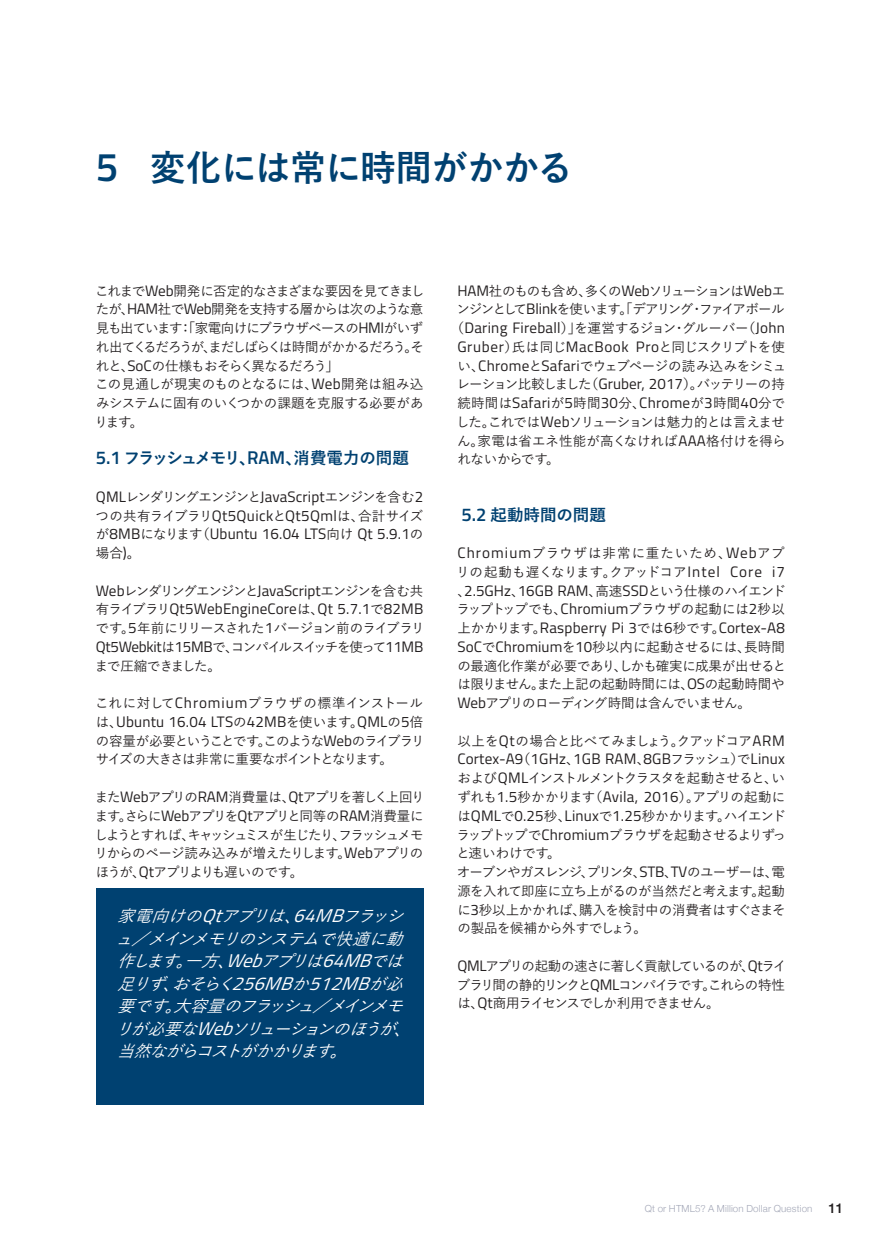
<style>
.page{position:relative;width:884px;height:1258px;background:#fff}
.page>*{position:absolute;margin:0;border:0;box-sizing:border-box;transform-origin:0 0}
.t1{font:700 36px "Yu Go";letter-spacing:-.015em;color:#004171}
.t2{font:italic 500 16.5px/22.5px "Yu Go";color:#fff}
.t3{font:700 16.5px "Yu Go";letter-spacing:-.09em;color:#004171}
.t4{font:700 16.5px "Yu Go";letter-spacing:-.005em;color:#004171}
.t5{font:15.15px "Titillium Web";letter-spacing:.015em;color:#231f20}
.t6{font:15.15px "Titillium Web";letter-spacing:-.02em;color:#231f20}
.t7{font:15.15px "Titillium Web";letter-spacing:.04em;color:#231f20}
.t8{font:500 13.5px/18.8px "Yu Go";letter-spacing:-.055em;color:#231f20;text-align:justify}
.t9{font:500 13.5px/18.8px "Yu Go";letter-spacing:-.085em;color:#231f20}
.t10{font:500 13.5px/18.8px "Yu Go";letter-spacing:-.02em;color:#231f20}
.t11{font:500 13.5px/18.8px "Yu Go";letter-spacing:-.095em;color:#231f20}
.t12{font:500 13.5px/18.8px "Yu Go";letter-spacing:-.08em;color:#231f20}
.t13{font:500 13.5px "Yu Go";letter-spacing:-.005em;color:#231f20}
.t14{font:500 13.5px "Yu Go";letter-spacing:-.03em;color:#231f20}
.t15{font:300 9.75px "Helvetica Neue";letter-spacing:.02em;color:#a4a8b8}
.s1{font-family:"Titillium Web";font-weight:600;font-size:40.35px}
.s2{font-family:"Titillium Web";font-weight:400;font-size:15.15px}
.s3{font-family:"Titillium Web";font-weight:600;font-size:18.45px}
.s4{font-family:"Yu Go";font-weight:500;font-size:13.5px}
.s5{font-family:"Titillium Web";font-weight:400;font-size:18.45px}
.s6{font-weight:500;font-size:13.5px;color:#231f20}
</style>
<div class="page">
<div style="left:96px;top:888px;width:327px;height:217px;background:#004171"></div>
<h1 class="t1" style="left:96px;top:148px;width:479px"><span class="s1">5</span> 変化には常に時間がかかる</h1>
<p class="t8" style="left:95px;top:279px;width:332px;text-align:left">これまで<span class="s2">Web</span>開発に否定的なさまざまな要因を見てきましたが、<span class="s2">HAM</span>社で<span class="s2">Web</span>開発を支持する層からは次のような意見も出ています：「家電向けにブラウザベースの<span class="s2">HMI</span>がいずれ出てくるだろうが、まだしばらくは時間がかかるだろう。それと、<span class="s2">SoC</span>の仕様もおそらく異なるだろう」<br>この見通しが現実のものとなるには、<span class="s2">Web</span>開発は組み込みシステムに固有のいくつかの課題を克服する必要があります。</p>
<p class="t3" style="left:96px;top:449px;width:314px"><span class="s3">5.1</span> フラッシュメモリ、<span class="s3">RAM</span>、消費電力の問題</p>
<p class="t9" style="left:96px;top:486px;width:329px"><span class="s2">QML</span>レンダリングエンジンと<span class="s2">JavaScript</span>エンジンを含む<span class="s2">2</span>つの共有ライブラリ<span class="s2">Qt5Quick</span>と<span class="s2">Qt5Qml</span>は、合計サイズ</p>
<p class="t5" style="left:96px;top:523px;width:329px"><span class="s4">が</span>8MB<span class="s4">になります（</span>Ubuntu 16.04 LTS<span class="s4">向け</span> Qt 5.9.1<span class="s4">の</span></p>
<p class="t8" style="left:96px;top:542px;width:46px">場合<span class="s2">)</span>。</p>
<p class="t11" style="left:96px;top:579px;width:329px"><span class="s2">Web</span>レンダリングエンジンと<span class="s2">JavaScript</span>エンジンを含む共</p>
<p class="t5" style="left:96px;top:598px;width:329px"><span class="s4">有ライブラリ</span>Qt5WebEngineCore<span class="s4">は、</span>Qt 5.7.1<span class="s4">で</span>82MB</p>
<p class="t8" style="left:95px;top:617px;width:330px">です。<span class="s2">5</span>年前にリリースされた<span class="s2">1</span>バージョン前のライブラリ</p>
<p class="t6" style="left:96px;top:635px;width:329px">Qt5Webkit<span class="s4">は</span>15MB<span class="s4">で、コンパイルスイッチを使って</span>11MB</p>
<p class="t9" style="left:95px;top:654px;width:128px">まで圧縮できました。</p>
<p class="t13" style="left:95px;top:690px;width:329px">これに対して<span class="s2">Chromium</span>ブラウザの標準インストール</p>
<p class="t5" style="left:96px;top:710px;width:329px"><span class="s4">は、</span>Ubuntu 16.04 LTS<span class="s4">の</span>42MB<span class="s4">を使います。</span>QML<span class="s4">の</span>5<span class="s4">倍</span></p>
<p class="t11" style="left:96px;top:729px;width:330px">の容量が必要ということです。このような<span class="s2">Web</span>のライブラリサイズの大きさは非常に重要なポイントとなります。</p>
<p class="t8" style="left:95px;top:786px;width:332px">また<span class="s2">Web</span>アプリの<span class="s2">RAM</span>消費量は、<span class="s2">Qt</span>アプリを著しく上回ります。さらに<span class="s2">Web</span>アプリを<span class="s2">Qt</span>アプリと同等の<span class="s2">RAM</span>消費量にしようとすれば、キャッシュミスが生じたり、フラッシュメモリからのページ読み込みが増えたりします。<span class="s2">Web</span>アプリのほうが、<span class="s2">Qt</span>アプリよりも遅いのです。</p>
<p class="t2" style="left:115px;top:902px;width:306px">家電向けの<span class="s5">Qt</span>アプリは、<span class="s5">64MB</span>フラッシュ／メインメモリのシステムで快適に動作します。一方、<span class="s5">Web</span>アプリは<span class="s5">64MB</span>では足りず、おそらく<span class="s5">256MB</span>か<span class="s5">512MB</span>が必要です。大容量のフラッシュ／メインメモリが必要な<span class="s5">Web</span>ソリューションのほうが、当然ながらコストがかかります。</p>
<p class="t9" style="left:451px;top:279px;width:336px;text-align:center"><span class="s2">HAM</span>社のものも含め、多くの<span class="s2">Web</span>ソリューションは<span class="s2">Web</span>エンジンとして<span class="s2">Blink</span>を使います。「デアリング・ファイアボール（<span class="s2">Daring Fireball</span>）」を運営するジョン・グルーバー（<span class="s2">John</span></p>
<p class="t7" style="left:457px;top:335px;width:329px">Gruber<span class="s4">）氏は同じ</span>MacBook Pro<span class="s4">と同じスクリプトを使</span></p>
<p class="t12" style="left:457px;top:354px;width:331px">い、<span class="s2">Chrome</span>と<span class="s2">Safari</span>でウェブページの読み込みをシミュレーション比較しました（<span class="s2">Gruber, 2017</span>）。バッテリーの持</p>
<p class="t5" style="left:457px;top:391px;width:329px"><span class="s4">続時間は</span>Safari<span class="s4">が</span>5<span class="s4">時間</span>30<span class="s4">分、</span>Chrome<span class="s4">が</span>3<span class="s4">時間</span>40<span class="s4">分で</span></p>
<p class="t8" style="left:456px;top:411px;width:331px">した。これでは<span class="s2">Web</span>ソリューションは魅力的とは言えません。家電は省エネ性能が高くなければ<span class="s2">AAA</span>格付けを得られないからです。</p>
<p class="t4" style="left:461px;top:505px;width:146px"><span class="s3">5.2</span> 起動時間の問題</p>
<p class="t8" style="left:456px;top:542px;width:331px"><span class="s2">Chromium</span>ブラウザは非常に重たいため、<span class="s2">Web</span>アプリの起動も遅くなります。クアッドコア<span class="s2">Intel Core i7</span>、<span class="s2">2.5GHz</span>、<span class="s2">16GB RAM</span>、高速<span class="s2">SSD</span>という仕様のハイエンドラップトップでも、<span class="s2">Chromium</span>ブラウザの起動には<span class="s2">2</span>秒以</p>
<p class="t5" style="left:457px;top:616px;width:329px"><span class="s4">上かかります。</span>Raspberry Pi 3<span class="s4">では</span>6<span class="s4">秒です。</span>Cortex-A8</p>
<p class="t10" style="left:457px;top:636px;width:330px"><span class="s2">SoC</span>で<span class="s2">Chromium</span>を<span class="s2">10</span>秒以内に起動させるには、長時間の最適化作業が必要であり、しかも確実に成果が出せるとは限りません。また上記の起動時間には、<span class="s2">OS</span>の起動時間や<br><span class="s2">Web</span>アプリのローディング時間は含んでいません。</p>
<p class="t14" style="left:457px;top:728px;width:329px">以上を<span class="s2">Qt</span>の場合と比べてみましょう。クアッドコア<span class="s2">ARM</span></p>
<p class="t5" style="left:457px;top:748px;width:329px">Cortex-A9<span class="s4">（</span>1GHz<span class="s4">、</span>1GB RAM<span class="s4">、</span>8GB<span class="s4">フラッシュ）で</span>Linux</p>
<p class="t8" style="left:456px;top:767px;width:331px;text-align:left">および<span class="s2">QML</span>インストルメントクラスタを起動させると、いずれも<span class="s2">1.5</span>秒かかります（<span class="s2">Avila, 2016</span>）。アプリの起動には<span class="s2">QML</span>で<span class="s2">0.25</span>秒、<span class="s2">Linux</span>で<span class="s2">1.25</span>秒かかります。ハイエンドラップトップで<span class="s2">Chromium</span>ブラウザを起動させるよりずっと速いわけです。<br>オーブンやガスレンジ、プリンタ、<span class="s2">STB</span>、<span class="s2">TV</span>のユーザーは、電源を入れて即座に立ち上がるのが当然だと考えます。起動に<span class="s2">3</span>秒以上かかれば、購入を検討中の消費者はすぐさまその製品を候補から外すでしょう。</p>
<p class="t8" style="left:457px;top:954px;width:331px"><span class="s2">QML</span>アプリの起動の速さに著しく貢献しているのが、<span class="s2">Qt</span>ライブラリ間の静的リンクと<span class="s2">QML</span>コンパイラです。これらの特性は、<span class="s2">Qt</span>商用ライセンスでしか利用できません。</p>
<p class="t15" style="left:645px;top:1200px;width:200px">Qt or HTML5? A Million Dollar Question <span class="s6">11</span></p>
</div>
